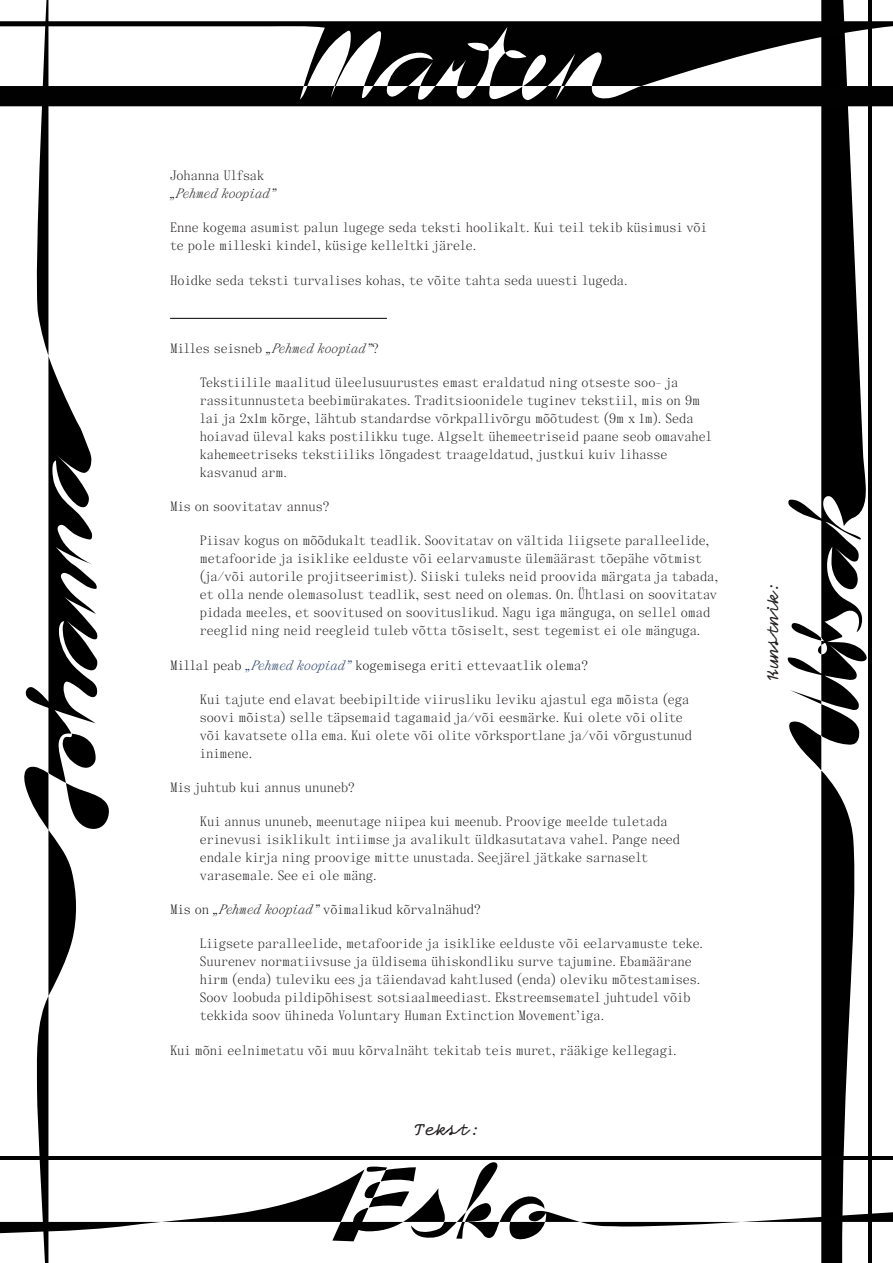
<style>
.page{position:relative;width:893px;height:1263px;background:#fff}
.page>*{position:absolute;margin:0;border:0;box-sizing:border-box;transform-origin:0 0}
.t1{font:700 18px "Compagnon";color:#231f20}
.Panama_indent{font:13.5px/18px "Panama";color:#231f20}
.Panama_reg{font:13.5px/18px "Panama";color:#231f20}
.Panama_reg-2{font:13.5px "Panama";color:#171717}
.Panama_reg-3{font:italic 13.5px/18px "Panama";color:#231f20}
.s1{font-style:normal}
.s2{font-style:italic;color:#1f3864}
.s3{font-style:italic}
</style>
<div class="page">
<svg style="left:23px;top:0;width:91px;height:1263px"></svg>
<svg style="left:786px;top:0;width:81px;height:1263px"></svg>
<hr style="left:868px;top:0;width:4px;height:1263px;background:#000">
<svg style="left:0;top:86px;width:893px;height:20px;background:#161616"></svg>
<svg style="left:0;top:21px;width:893px;height:65px"></svg>
<svg style="left:0;top:1161px;width:893px;height:83px"></svg>
<hr style="left:0;top:1157px;width:893px;height:3px;background:#010101">
<hr style="left:170px;top:318px;width:217px;height:1px;background:#000">
<p class="Panama_reg-3" style="left:170px;top:167px;width:107px"><span class="s1">Johanna Ulfsak </span>„Pehmed koopiad”</p>
<p class="Panama_reg" style="left:170px;top:219px;width:538px">Enne kogema asumist palun lugege seda teksti hoolikalt. Kui teil tekib küsimusi või te pole milleski kindel, küsige kelleltki järele.</p>
<p class="Panama_reg" style="left:170px;top:271px;width:459px">Hoidke seda teksti turvalises kohas, te võite tahta seda uuesti lugeda.</p>
<p class="Panama_reg-3" style="left:170px;top:340px;width:210px"><span class="s1">Milles seisneb</span> „Pehmed koopiad”<span class="s1">?</span></p>
<p class="Panama_indent" style="left:200px;top:374px;width:513px">Tekstiilile maalitud üleelusuurustes emast eraldatud ning otseste soo- ja rassitunnusteta beebimürakates. Traditsioonidele tuginev tekstiil, mis on 9m lai ja 2x1m kõrge, lähtub standardse võrkpallivõrgu mõõtudest (9m x 1m). Seda hoiavad üleval kaks postilikku tuge. Algselt ühemeetriseid paane seob omavahel kahemeetriseks tekstiiliks lõngadest traageldatud, justkui kuiv lihasse kasvanud arm.</p>
<p class="Panama_reg" style="left:170px;top:498px;width:161px">Mis on soovitatav annus?</p>
<p class="Panama_indent" style="left:200px;top:532px;width:520px">Piisav kogus on mõõdukalt teadlik. Soovitatav on vältida liigsete paralleelide, metafooride ja isiklike eelduste või eelarvamuste ülemäärast tõepähe võtmist (ja/või autorile projitseerimist). Siiski tuleks neid proovida märgata ja tabada, et olla nende olemasolust teadlik, sest need on olemas. On. Ühtlasi on soovitatav pidada meeles, et soovitused on soovituslikud. Nagu iga mänguga, on sellel omad reeglid ning neid reegleid tuleb võtta tõsiselt, sest tegemist ei ole mänguga.</p>
<p class="Panama_reg-2" style="left:170px;top:657px;width:419px">Millal peab <span class="s2">„Pehmed koopiad”</span> kogemisega eriti ettevaatlik olema?</p>
<p class="Panama_indent" style="left:200px;top:691px;width:494px">Kui tajute end elavat beebipiltide viirusliku leviku ajastul ega mõista (ega soovi mõista) selle täpsemaid tagamaid ja/või eesmärke. Kui olete või olite või kavatsete olla ema. Kui olete või olite võrksportlane ja/või võrgustunud inimene.</p>
<p class="Panama_reg" style="left:170px;top:779px;width:186px">Mis juhtub kui annus ununeb?</p>
<p class="Panama_indent" style="left:200px;top:813px;width:482px">Kui annus ununeb, meenutage niipea kui meenub. Proovige meelde tuletada erinevusi isiklikult intiimse ja avalikult üldkasutatava vahel. Pange need endale kirja ning proovige mitte unustada. Seejärel jätkake sarnaselt varasemale. See ei ole mäng.</p>
<p class="Panama_reg-2" style="left:170px;top:902px;width:312px">Mis on <span class="s3">„Pehmed koopiad”</span> võimalikud kõrvalnähud?</p>
<p class="Panama_indent" style="left:200px;top:935px;width:505px">Liigsete paralleelide, metafooride ja isiklike eelduste või eelarvamuste teke.<br>Suurenev normatiivsuse ja üldisema ühiskondliku surve tajumine. Ebamäärane hirm (enda) tuleviku ees ja täiendavad kahtlused (enda) oleviku mõtestamises.<br>Soov loobuda pildipõhisest sotsiaalmeediast. Ekstreemsematel juhtudel võib tekkida soov ühineda Voluntary Human Extinction Movement’iga.</p>
<p class="Panama_reg" style="left:170px;top:1041px;width:508px">Kui mõni eelnimetatu või muu kõrvalnäht tekitab teis muret, rääkige kellegagi.</p>
<h1 class="t1" style="left:414px;top:1121px;width:66px">Tekst:</h1>
<h1 class="t1" style="left:764px;top:680px;width:99px;rotate:-90deg">Kunstnik:</h1>
</div>
